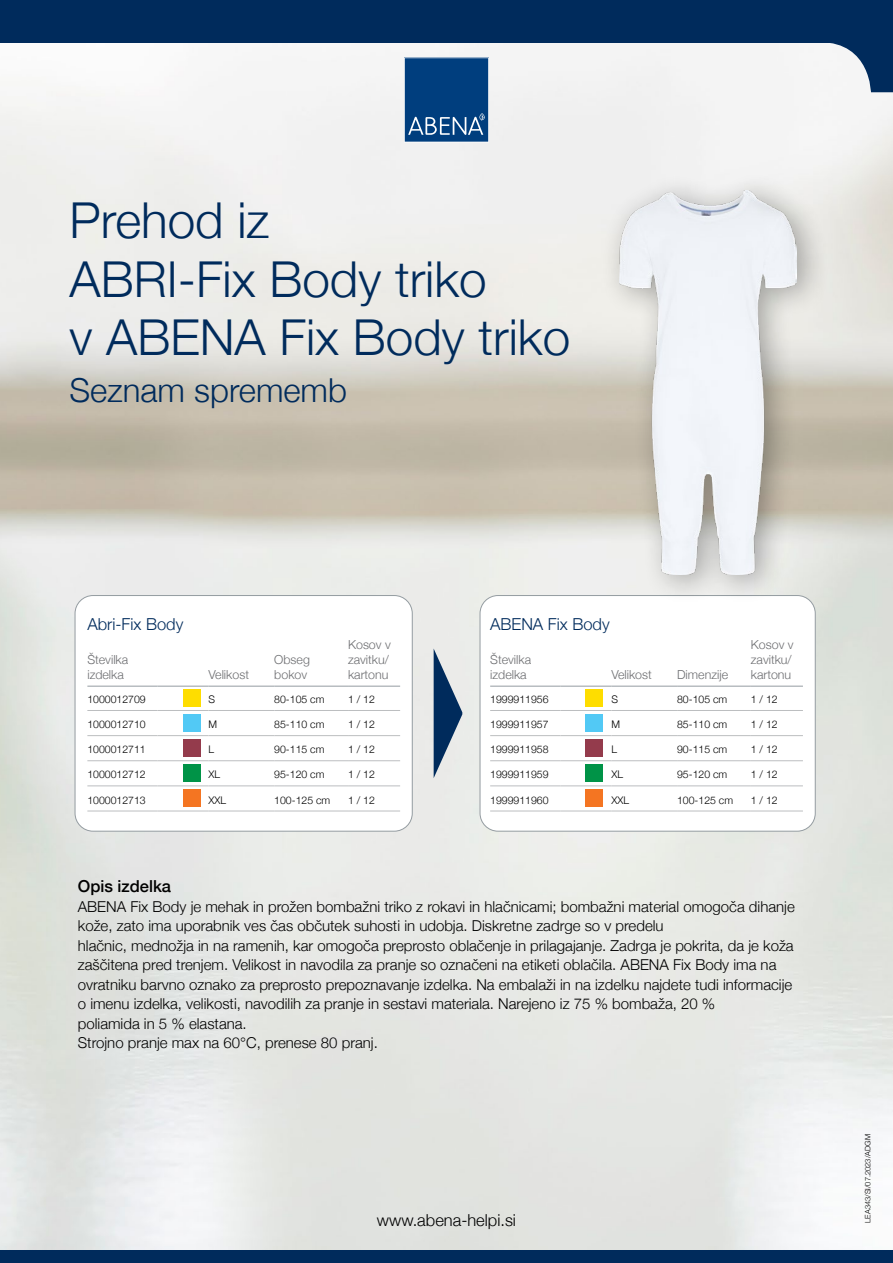
<style>
.page{position:relative;width:893px;height:1263px;background:#fff}
.page>*{position:absolute;margin:0;border:0;box-sizing:border-box;transform-origin:0 0}
.t1{font:300 49.5px/58.5px "Helvetica Neue";color:#002b5c}
.t2{font:300 33px "Helvetica Neue";color:#002b5c}
.t3{font:300 16.5px "Helvetica Neue";color:#002b5c}
.t4{font:300 16.5px "Helvetica Neue";color:#000}
.t5{font:500 16.5px "Helvetica Neue";color:#000}
.t6{font:300 15px/19.5px "Helvetica Neue";color:#000}
.t7{font:300 12.45px/14.9px "Helvetica Neue";color:#6d6e71}
.t8{font:300 10.5px "Helvetica Neue";color:#000}
.t9{font:300 7.5px "Helvetica Neue";color:#000}
</style>
<div class="page">
<svg style="left:820px;top:43px;width:73px;height:50px"></svg>
<div style="left:0;top:0;width:893px;height:43px;background:#002b5c"></div>
<svg style="left:404px;top:57px;width:85px;height:85px;background:#164f89"></svg>
<div style="left:0;top:1250px;width:893px;height:13px;background:#002b5c"></div>
<div style="left:75px;top:595px;width:337px;height:236px;border:1px solid #949ca1;border-radius:18px"></div>
<hr style="left:87px;top:710px;width:71px;height:1px;background:#bcbec0">
<hr style="left:158px;top:710px;width:51px;height:1px;background:#bcbec0">
<hr style="left:209px;top:710px;width:65px;height:1px;background:#bcbec0">
<hr style="left:274px;top:710px;width:74px;height:1px;background:#bcbec0">
<hr style="left:348px;top:710px;width:52px;height:1px;background:#bcbec0">
<hr style="left:87px;top:735px;width:71px;height:1px;background:#bcbec0">
<hr style="left:158px;top:735px;width:51px;height:1px;background:#bcbec0">
<hr style="left:209px;top:735px;width:65px;height:1px;background:#bcbec0">
<hr style="left:274px;top:735px;width:74px;height:1px;background:#bcbec0">
<hr style="left:348px;top:735px;width:52px;height:1px;background:#bcbec0">
<hr style="left:87px;top:760px;width:71px;height:1px;background:#bcbec0">
<hr style="left:158px;top:760px;width:51px;height:1px;background:#bcbec0">
<hr style="left:209px;top:760px;width:65px;height:1px;background:#bcbec0">
<hr style="left:274px;top:760px;width:74px;height:1px;background:#bcbec0">
<hr style="left:348px;top:760px;width:52px;height:1px;background:#bcbec0">
<hr style="left:87px;top:786px;width:71px;height:1px;background:#bcbec0">
<hr style="left:158px;top:786px;width:51px;height:1px;background:#bcbec0">
<hr style="left:209px;top:786px;width:65px;height:1px;background:#bcbec0">
<hr style="left:274px;top:786px;width:74px;height:1px;background:#bcbec0">
<hr style="left:348px;top:786px;width:52px;height:1px;background:#bcbec0">
<hr style="left:87px;top:811px;width:71px;height:1px;background:#bcbec0">
<hr style="left:158px;top:811px;width:51px;height:1px;background:#bcbec0">
<hr style="left:209px;top:811px;width:65px;height:1px;background:#bcbec0">
<hr style="left:274px;top:811px;width:74px;height:1px;background:#bcbec0">
<hr style="left:348px;top:811px;width:52px;height:1px;background:#bcbec0">
<hr style="left:87px;top:686px;width:71px;height:1px;background:#949ca1">
<hr style="left:158px;top:686px;width:51px;height:1px;background:#949ca1">
<hr style="left:209px;top:686px;width:65px;height:1px;background:#949ca1">
<hr style="left:274px;top:686px;width:74px;height:1px;background:#949ca1">
<hr style="left:348px;top:686px;width:52px;height:1px;background:#949ca1">
<div style="left:183px;top:689px;width:18px;height:18px;background:#fedd00"></div>
<div style="left:183px;top:714px;width:18px;height:18px;background:#52c9f5"></div>
<div style="left:183px;top:739px;width:18px;height:18px;background:#943b4c"></div>
<div style="left:183px;top:764px;width:18px;height:18px;background:#009347"></div>
<div style="left:183px;top:790px;width:18px;height:17px;background:#f47522"></div>
<svg style="left:434px;top:648px;width:28px;height:130px;background:#7389a1"></svg>
<div style="left:480px;top:595px;width:335px;height:236px;border:1px solid #949ca1;border-radius:18px"></div>
<hr style="left:490px;top:710px;width:70px;height:1px;background:#bcbec0">
<hr style="left:560px;top:710px;width:51px;height:1px;background:#bcbec0">
<hr style="left:611px;top:710px;width:66px;height:1px;background:#bcbec0">
<hr style="left:677px;top:710px;width:74px;height:1px;background:#bcbec0">
<hr style="left:751px;top:710px;width:52px;height:1px;background:#bcbec0">
<hr style="left:490px;top:735px;width:70px;height:1px;background:#bcbec0">
<hr style="left:560px;top:735px;width:51px;height:1px;background:#bcbec0">
<hr style="left:611px;top:735px;width:66px;height:1px;background:#bcbec0">
<hr style="left:677px;top:735px;width:74px;height:1px;background:#bcbec0">
<hr style="left:751px;top:735px;width:52px;height:1px;background:#bcbec0">
<hr style="left:490px;top:760px;width:70px;height:1px;background:#bcbec0">
<hr style="left:560px;top:760px;width:51px;height:1px;background:#bcbec0">
<hr style="left:611px;top:760px;width:66px;height:1px;background:#bcbec0">
<hr style="left:677px;top:760px;width:74px;height:1px;background:#bcbec0">
<hr style="left:751px;top:760px;width:52px;height:1px;background:#bcbec0">
<hr style="left:490px;top:786px;width:70px;height:1px;background:#bcbec0">
<hr style="left:560px;top:786px;width:51px;height:1px;background:#bcbec0">
<hr style="left:611px;top:786px;width:66px;height:1px;background:#bcbec0">
<hr style="left:677px;top:786px;width:74px;height:1px;background:#bcbec0">
<hr style="left:751px;top:786px;width:52px;height:1px;background:#bcbec0">
<hr style="left:490px;top:811px;width:70px;height:1px;background:#bcbec0">
<hr style="left:560px;top:811px;width:51px;height:1px;background:#bcbec0">
<hr style="left:611px;top:811px;width:66px;height:1px;background:#bcbec0">
<hr style="left:677px;top:811px;width:74px;height:1px;background:#bcbec0">
<hr style="left:751px;top:811px;width:52px;height:1px;background:#bcbec0">
<hr style="left:490px;top:686px;width:70px;height:1px;background:#949ca1">
<hr style="left:560px;top:686px;width:51px;height:1px;background:#949ca1">
<hr style="left:611px;top:686px;width:66px;height:1px;background:#949ca1">
<hr style="left:677px;top:686px;width:74px;height:1px;background:#949ca1">
<hr style="left:751px;top:686px;width:52px;height:1px;background:#949ca1">
<div style="left:585px;top:689px;width:18px;height:18px;background:#fedd00"></div>
<div style="left:585px;top:714px;width:18px;height:18px;background:#52c9f5"></div>
<div style="left:585px;top:739px;width:18px;height:18px;background:#943b4c"></div>
<div style="left:585px;top:764px;width:18px;height:18px;background:#009347"></div>
<div style="left:585px;top:790px;width:18px;height:17px;background:#f47522"></div>
<div style="left:600px;top:170px;width:230px;height:435px;background:#000;opacity:.32"></div>
<img style="left:619px;top:190px;width:178px;height:384px">
<h1 class="t1" style="left:70px;top:188px;width:502px">Prehod iz<br>ABRI-Fix Body triko<br>v ABENA Fix Body triko</h1>
<h2 class="t2" style="left:70px;top:363px;width:279px">Seznam sprememb</h2>
<p class="t3" style="left:87px;top:611px;width:97px">Abri-Fix Body</p>
<p class="t7" style="left:87px;top:651px;width:42px">Številka izdelka</p>
<p class="t7" style="left:209px;top:666px;width:42px">Velikost</p>
<p class="t7" style="left:274px;top:651px;width:37px">Obseg bokov</p>
<p class="t7" style="left:348px;top:636px;width:44px">Kosov v zavitku/ kartonu</p>
<p class="t8" style="left:87px;top:691px;width:60px">1000012709</p>
<p class="t8" style="left:209px;top:691px;width:8px">S</p>
<p class="t8" style="left:274px;top:691px;width:52px">80-105 cm</p>
<p class="t8" style="left:348px;top:691px;width:28px">1 / 12</p>
<p class="t8" style="left:87px;top:716px;width:60px">1000012710</p>
<p class="t8" style="left:209px;top:716px;width:10px">M</p>
<p class="t8" style="left:274px;top:716px;width:52px">85-110 cm</p>
<p class="t8" style="left:348px;top:716px;width:28px">1 / 12</p>
<p class="t8" style="left:87px;top:741px;width:60px">1000012711</p>
<p class="t8" style="left:209px;top:741px;width:7px">L</p>
<p class="t8" style="left:274px;top:741px;width:52px">90-115 cm</p>
<p class="t8" style="left:348px;top:741px;width:28px">1 / 12</p>
<p class="t8" style="left:87px;top:766px;width:60px">1000012712</p>
<p class="t8" style="left:209px;top:766px;width:13px">XL</p>
<p class="t8" style="left:274px;top:766px;width:52px">95-120 cm</p>
<p class="t8" style="left:348px;top:766px;width:28px">1 / 12</p>
<p class="t8" style="left:87px;top:791px;width:60px">1000012713</p>
<p class="t8" style="left:209px;top:791px;width:19px">XXL</p>
<p class="t8" style="left:274px;top:791px;width:58px">100-125 cm</p>
<p class="t8" style="left:348px;top:791px;width:28px">1 / 12</p>
<p class="t3" style="left:490px;top:611px;width:121px">ABENA Fix Body</p>
<p class="t7" style="left:490px;top:651px;width:42px">Številka izdelka</p>
<p class="t7" style="left:611px;top:666px;width:42px">Velikost</p>
<p class="t7" style="left:677px;top:666px;width:53px">Dimenzije</p>
<p class="t7" style="left:751px;top:636px;width:44px">Kosov v zavitku/ kartonu</p>
<p class="t8" style="left:490px;top:691px;width:60px">1999911956</p>
<p class="t8" style="left:611px;top:691px;width:8px">S</p>
<p class="t8" style="left:677px;top:691px;width:52px">80-105 cm</p>
<p class="t8" style="left:751px;top:691px;width:28px">1 / 12</p>
<p class="t8" style="left:490px;top:716px;width:60px">1999911957</p>
<p class="t8" style="left:611px;top:716px;width:10px">M</p>
<p class="t8" style="left:677px;top:716px;width:52px">85-110 cm</p>
<p class="t8" style="left:751px;top:716px;width:28px">1 / 12</p>
<p class="t8" style="left:490px;top:741px;width:60px">1999911958</p>
<p class="t8" style="left:611px;top:741px;width:7px">L</p>
<p class="t8" style="left:677px;top:741px;width:52px">90-115 cm</p>
<p class="t8" style="left:751px;top:741px;width:28px">1 / 12</p>
<p class="t8" style="left:490px;top:766px;width:60px">1999911959</p>
<p class="t8" style="left:611px;top:766px;width:13px">XL</p>
<p class="t8" style="left:677px;top:766px;width:52px">95-120 cm</p>
<p class="t8" style="left:751px;top:766px;width:28px">1 / 12</p>
<p class="t8" style="left:490px;top:791px;width:60px">1999911960</p>
<p class="t8" style="left:611px;top:791px;width:19px">XXL</p>
<p class="t8" style="left:677px;top:791px;width:58px">100-125 cm</p>
<p class="t8" style="left:751px;top:791px;width:28px">1 / 12</p>
<p class="t5" style="left:78px;top:873px;width:95px">Opis izdelka</p>
<p class="t6" style="left:78px;top:896px;width:718px">ABENA Fix Body je mehak in prožen bombažni triko z rokavi in hlačnicami; bombažni material omogoča dihanje kože, zato ima uporabnik ves čas občutek suhosti in udobja. Diskretne zadrge so v predelu<br>hlačnic, mednožja in na ramenih, kar omogoča preprosto oblačenje in prilagajanje. Zadrga je pokrita, da je koža zaščitena pred trenjem. Velikost in navodila za pranje so označeni na etiketi oblačila. ABENA Fix Body ima na ovratniku barvno oznako za preprosto prepoznavanje izdelka. Na embalaži in na izdelku najdete tudi informacije o imenu izdelka, velikosti, navodilih za pranje in sestavi materiala. Narejeno iz 75 % bombaža, 20 %<br>poliamida in 5 % elastana.<br>Strojno pranje max na 60°C, prenese 80 pranj.</p>
<p class="t4" style="left:377px;top:1207px;width:141px">www.abena-helpi.si</p>
<p class="t9" style="left:862px;top:1222px;width:90px;rotate:-90deg">LEA343/SI/07.2023/ADGM</p>
</div>
